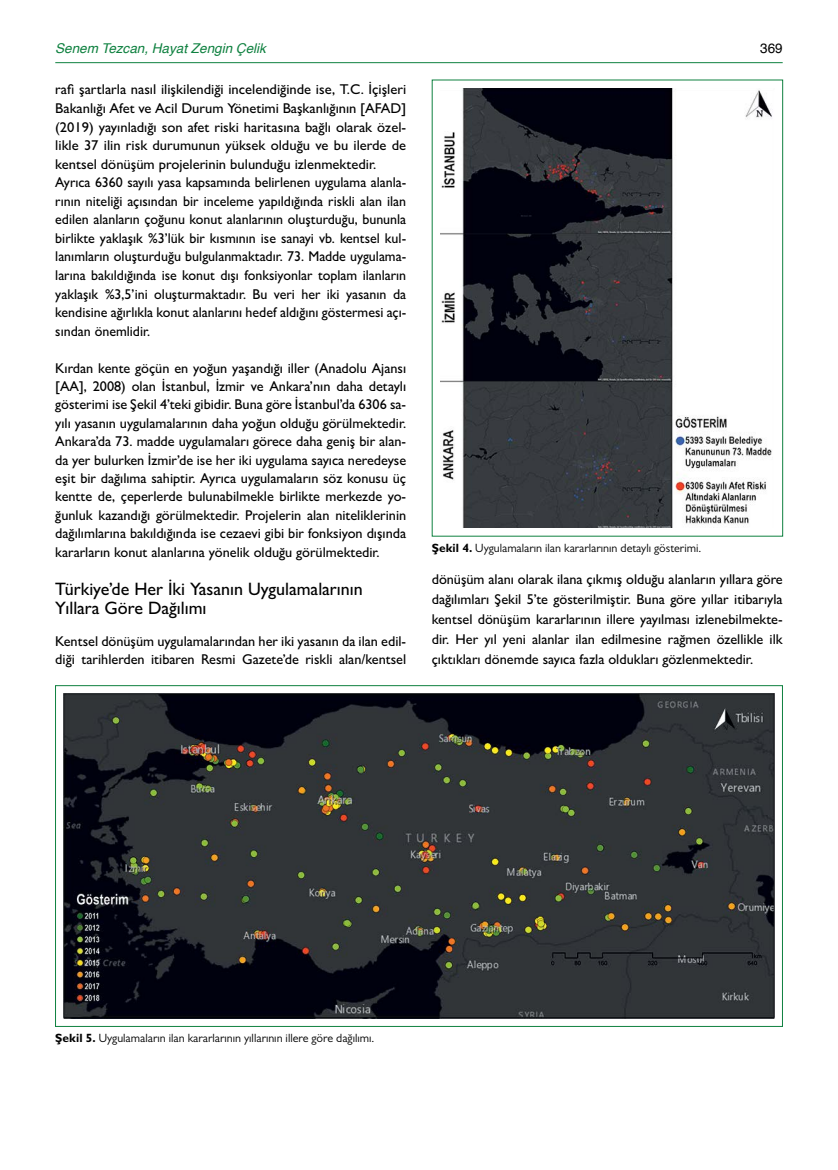
<style>
.page{position:relative;width:838px;height:1170px;background:#fff}
.page>*{position:absolute;margin:0;border:0;box-sizing:border-box;transform-origin:0 0}
.t1{font:500 18px/19.6px "Gill Sans MT Pro";color:#000}
.t2{font:500 14.25px/18.6px "Gill Sans MT Pro";color:#000}
.t3{font:italic 13.5px "Helvetica";color:#0f8140}
.t4{font:13.5px "Helvetica";color:#000}
.t5{font:12px "Gill Sans MT Pro";color:#000}
.s1{font-weight:700}
</style>
<div class="page">
<hr style="left:55px;top:62px;width:727px;height:1px;background:#0f8140">
<img style="left:440px;top:88px;width:332px;height:440px">
<img style="left:64px;top:694px;width:710px;height:324px">
<p class="t3" style="left:55px;top:37px;width:212px">Senem Tezcan, Hayat Zengin Çelik</p>
<p class="t4" style="left:760px;top:37px;width:24px">369</p>
<p class="t2" style="left:55px;top:80px;width:352px">rafi şartlarla nasıl ilişkilendiği incelendiğinde ise, T.C. İçişleri Bakanlığı Afet ve Acil Durum Yönetimi Başkanlığının [AFAD] (2019) yayınladığı son afet riski haritasına bağlı olarak özel&shy;likle 37 ilin risk durumunun yüksek olduğu ve bu ilerde de kentsel dönüşüm projelerinin bulunduğu izlenmektedir.<br>Ayrıca 6360 sayılı yasa kapsamında belirlenen uygulama alanla&shy;rının niteliği açısından bir inceleme yapıldığında riskli alan ilan edilen alanların çoğunu konut alanlarının oluşturduğu, bununla birlikte yaklaşık %3’lük bir kısmının ise sanayi vb. kentsel kul&shy;lanımların oluşturduğu bulgulanmaktadır. 73. Madde uygulama&shy;larına bakıldığında ise konut dışı fonksiyonlar toplam ilanların yaklaşık %3,5’ini oluşturmaktadır. Bu veri her iki yasanın da kendisine ağırlıkla konut alanlarını hedef aldığını göstermesi açı&shy;sından önemlidir.</p>
<p class="t2" style="left:55px;top:358px;width:352px;text-align:justify">Kırdan kente göçün en yoğun yaşandığı iller (Anadolu Ajansı [AA], 2008) olan İstanbul, İzmir ve Ankara’nın daha detaylı gösterimi ise Şekil 4’teki gibidir. Buna göre İstanbul’da 6306 sa&shy;yılı yasanın uygulamalarının daha yoğun olduğu görülmektedir.<br>Ankara’da 73. madde uygulamaları görece daha geniş bir alan&shy;da yer bulurken İzmir’de ise her iki uygulama sayıca neredeyse eşit bir dağılıma sahiptir. Ayrıca uygulamaların söz konusu üç kentte de, çeperlerde bulunabilmekle birlikte merkezde yo&shy;ğunluk kazandığı görülmektedir. Projelerin alan niteliklerinin dağılımlarına bakıldığında ise cezaevi gibi bir fonksiyon dışında kararların konut alanlarına yönelik olduğu görülmektedir.</p>
<p class="t1" style="left:55px;top:578px;width:309px">Türkiye’de Her İki Yasanın Uygulamalarının<br>Yıllara Göre Dağılımı</p>
<p class="t2" style="left:55px;top:631px;width:352px">Kentsel dönüşüm uygulamalarından her iki yasanın da ilan edil&shy;diği tarihlerden itibaren Resmi Gazete’de riskli alan/kentsel</p>
<p class="t5" style="left:432px;top:541px;width:271px"><span class="s1">Şekil 4.</span> Uygulamaların ilan kararlarının detaylı gösterimi.</p>
<p class="t2" style="left:432px;top:569px;width:352px;line-height:20px;text-align:justify">dönüşüm alanı olarak ilana çıkmış olduğu alanların yıllara göre dağılımları Şekil 5’te gösterilmiştir. Buna göre yıllar itibarıyla kentsel dönüşüm kararlarının illere yayılması izlenebilmekte&shy;dir. Her yıl yeni alanlar ilan edilmesine rağmen özellikle ilk çıktıkları dönemde sayıca fazla oldukları gözlenmektedir.</p>
<p class="t5" style="left:55px;top:1031px;width:321px"><span class="s1">Şekil 5.</span> Uygulamaların ilan kararlarının yıllarının illere göre dağılımı.</p>
</div>
